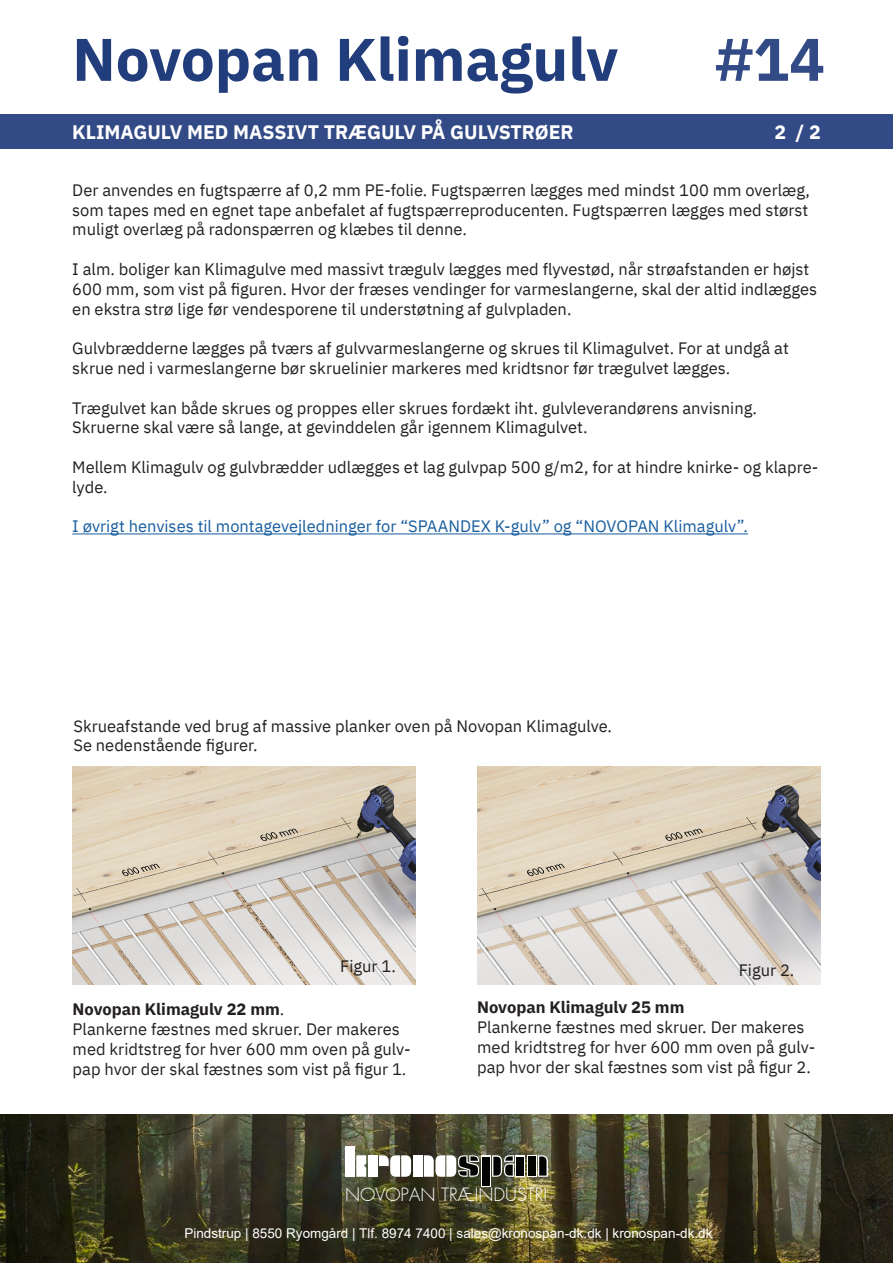
<style>
.page{position:relative;width:893px;height:1263px;background:#fff}
.page>*{position:absolute;margin:0;border:0;box-sizing:border-box;transform-origin:0 0}
.t1{font:700 60px "IBM Plex Sans";color:#223d7c}
.t2{font:700 60px "IBM Plex Sans";color:#324a85}
.t3{font:700 19.5px "IBM Plex Sans";color:#fff}
.t4{font:300 17.85px "Futura";color:#fff}
.t5{font:16.5px/19.8px "IBM Plex Sans";color:#231f20}
.t6{font:16.5px "IBM Plex Sans";color:#175d9e}
.t7{font:13.5px "Arial";color:#fff}
.s1{font-weight:700}
</style>
<div class="page">
<div style="left:0;top:115px;width:893px;height:34px;background:#324a85"></div>
<img style="left:0;top:1114px;width:893px;height:149px">
<svg style="left:356px;top:1155px;width:10px;height:22px"></svg>
<div style="left:345px;top:1146px;width:10px;height:31px;background:#fff"></div>
<div style="left:368px;top:1155px;width:10px;height:22px;background:#fff"></div>
<svg style="left:379px;top:1155px;width:32px;height:22px"></svg>
<div style="left:413px;top:1155px;width:10px;height:22px;background:#fff"></div>
<svg style="left:424px;top:1155px;width:55px;height:22px"></svg>
<svg style="left:481px;top:1155px;width:10px;height:32px"></svg>
<div style="left:482px;top:1157px;width:7px;height:28px;background:#040503"></div>
<div style="left:515px;top:1155px;width:10px;height:22px;background:#040503"></div>
<svg style="left:492px;top:1155px;width:22px;height:22px"></svg>
<div style="left:527px;top:1155px;width:10px;height:22px;background:#040503"></div>
<svg style="left:538px;top:1155px;width:10px;height:22px"></svg>
<hr style="left:72px;top:533px;width:676px;height:1px;background:#175d9e">
<img style="left:72px;top:767px;width:344px;height:217px">
<img style="left:477px;top:767px;width:344px;height:217px">
<h1 class="t1" style="left:72px;top:12px;width:547px">Novopan Klimagulv</h1>
<h1 class="t2" style="left:715px;top:12px;width:111px">#14</h1>
<p class="t3" style="left:72px;top:116px;width:503px">KLIMAGULV MED MASSIVT TRÆGULV PÅ GULVSTRØER</p>
<p class="t3" style="left:774px;top:116px;width:48px">2 / 2</p>
<p class="t5" style="left:72px;top:179px;width:739px;text-align:justify">Der anvendes en fugtspærre af 0,2 mm PE-folie. Fugtspærren lægges med mindst 100 mm overlæg, som tapes med en egnet tape anbefalet af fugtspærreproducenten. Fugtspærren lægges med størst muligt overlæg på radonspærren og klæbes til denne.</p>
<p class="t5" style="left:72px;top:258px;width:746px">I alm. boliger kan Klimagulve med massivt trægulv lægges med flyvestød, når strøafstanden er højst<br>600 mm, som vist på figuren. Hvor der fræses vendinger for varmeslangerne, skal der altid indlægges en ekstra strø lige før vendesporene til understøtning af gulvpladen.</p>
<p class="t5" style="left:72px;top:337px;width:718px">Gulvbrædderne lægges på tværs af gulvvarmeslangerne og skrues til Klimagulvet. For at undgå at skrue ned i varmeslangerne bør skruelinier markeres med kridtsnor før trægulvet lægges.</p>
<p class="t5" style="left:72px;top:396px;width:686px">Trægulvet kan både skrues og proppes eller skrues fordækt iht. gulvleverandørens anvisning.<br>Skruerne skal være så lange, at gevinddelen går igennem Klimagulvet.</p>
<p class="t5" style="left:72px;top:456px;width:748px">Mellem Klimagulv og gulvbrædder udlægges et lag gulvpap 500 g/m2, for at hindre knirke- og klapre&shy;lyde.</p>
<p class="t6" style="left:72px;top:514px;width:677px">I øvrigt henvises til montagevejledninger for “SPAANDEX K-gulv” og “NOVOPAN Klimagulv”.</p>
<p class="t5" style="left:73px;top:714px;width:540px">Skrueafstande ved brug af massive planker oven på Novopan Klimagulve.<br>Se nedenstående figurer.</p>
<p class="t5" style="left:340px;top:955px;width:57px">Figur 1.</p>
<p class="t5" style="left:739px;top:959px;width:57px">Figur 2.</p>
<p class="t5" style="left:73px;top:998px;width:340px"><span class="s1">Novopan Klimagulv 22 mm</span>.<br>Plankerne fæstnes med skruer. Der makeres med kridtstreg for hver 600 mm oven på gulv&shy;pap hvor der skal fæstnes som vist på figur 1.</p>
<p class="t5" style="left:477px;top:996px;width:340px"><span class="s1">Novopan Klimagulv 25 mm<br></span>Plankerne fæstnes med skruer. Der makeres med kridtstreg for hver 600 mm oven på gulv&shy;pap hvor der skal fæstnes som vist på figur 2.</p>
<p class="t4" style="left:345px;top:1184px;width:204px">NOVOPAN TRÆINDUSTRI</p>
<p class="t7" style="left:184px;top:1223px;width:530px">Pindstrup | 8550 Ryomgård | Tlf. 8974 7400 | sales@kronospan-dk.dk | kronospan-dk.dk</p>
</div>
